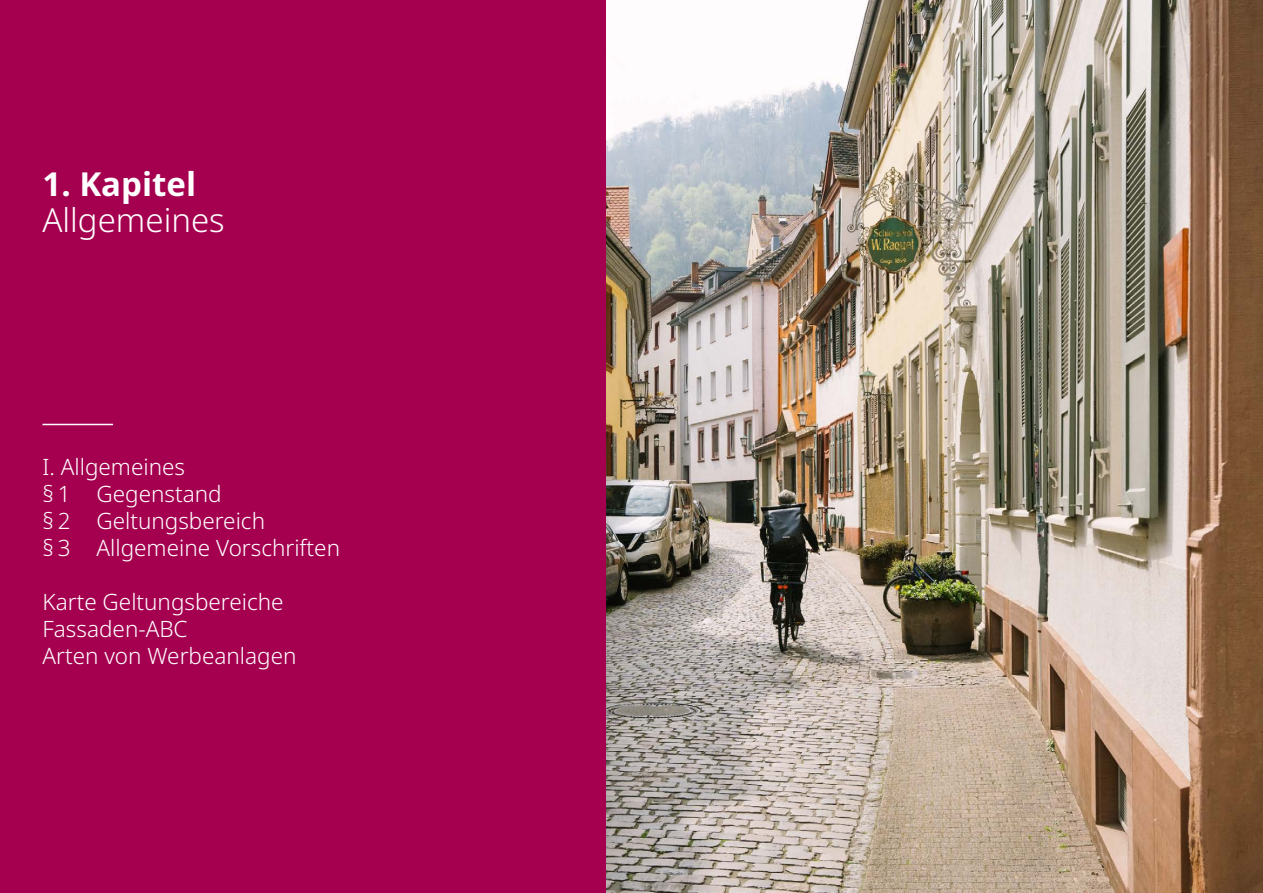
<style>
.page{position:relative;width:1263px;height:893px;background:#fff}
.page>*{position:absolute;margin:0;border:0;box-sizing:border-box;transform-origin:0 0}
.t1{font:300 33px "Noto Sans";color:#fff}
.t2{font:700 33px "Noto Sans";color:#fff}
.t3{font:300 22.5px/27px "Noto Sans";color:#fff}
</style>
<div class="page">
<div style="left:0;top:0;width:607px;height:893px;background:#a50050"></div>
<img style="left:607px;top:0;width:656px;height:893px">
<hr style="left:43px;top:424px;width:70px;height:1px;background:#fff">
<h1 class="t2" style="left:43px;top:165px;width:155px">1. Kapitel</h1>
<h1 class="t1" style="left:43px;top:201px;width:184px">Allgemeines</h1>
<p class="t3" style="left:43px;top:453px;width:299px">I. Allgemeines<br>§ 1 Gegenstand<br>§ 2 Geltungsbereich<br>§ 3 Allgemeine Vorschriften</p>
<p class="t3" style="left:43px;top:588px;width:256px">Karte Geltungsbereiche<br>Fassaden-ABC<br>Arten von Werbeanlagen</p>
</div>
